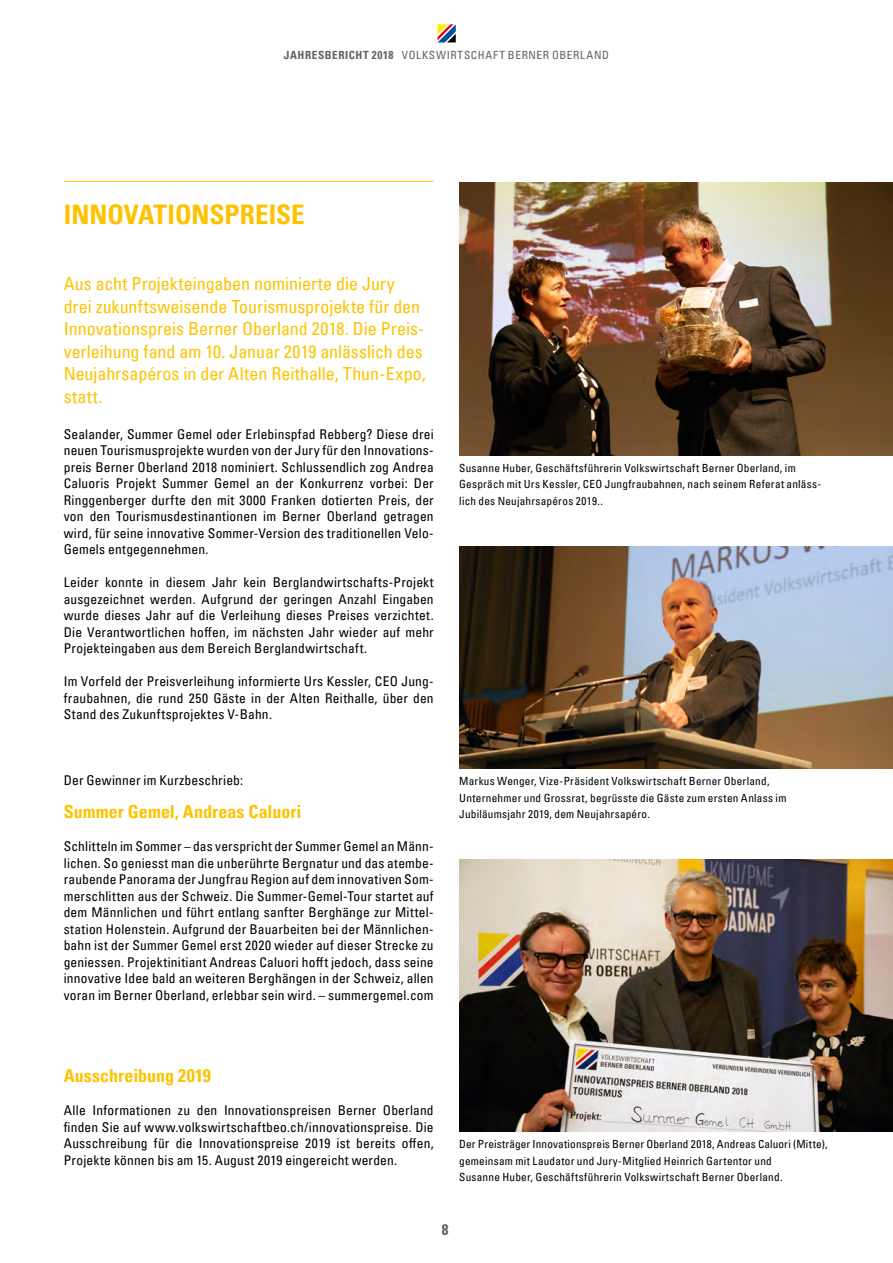
<style>
.page{position:relative;width:893px;height:1263px;background:#fff}
.page>*{position:absolute;margin:0;border:0;box-sizing:border-box;transform-origin:0 0}
.t1{font:700 condensed 27px "Univers LT Pro";color:#fdc300}
.t2{font:condensed 18px/22.5px "Univers LT Pro";color:#fdc300}
.t3{font:700 condensed 18px "Univers LT Pro";color:#fdc300}
.t4{font:700 condensed 15px "Univers LT Pro";color:#626261}
.t5{font:condensed 13.5px/16.5px "Univers LT Pro";letter-spacing:.015em;color:#000;text-align:justify}
.t6{font:condensed 11.25px/16.5px "Univers LT Pro";letter-spacing:.02em;color:#000}
.t7{font:condensed 11.25px "Univers LT Pro";letter-spacing:.06em;color:#626261}
.s1{font-weight:700}
</style>
<div class="page">
<svg style="left:438px;top:24px;width:17px;height:18px"></svg>
<hr style="left:64px;top:181px;width:370px;height:1px;background:#fdc300">
<img style="left:459px;top:859px;width:434px;height:273px">
<img style="left:459px;top:546px;width:434px;height:222px">
<img style="left:459px;top:183px;width:434px;height:272px">
<p class="t7" style="left:284px;top:48px;width:327px"><span class="s1">JAHRESBERICHT 2018</span> VOLKSWIRTSCHAFT BERNER OBERLAND</p>
<h1 class="t1" style="left:64px;top:198px;width:242px">INNOVATIONSPREISE</h1>
<p class="t2" style="left:64px;top:272px;width:363px">Aus acht Projekteingaben nominierte die Jury drei zukunftsweisende Tourismusprojekte für den Innovationspreis Berner Oberland 2018. Die Preis&shy;verleihung fand am 10. Januar 2019 anlässlich des Neujahrsapéros in der Alten Reithalle, Thun-Expo, statt.</p>
<p class="t5" style="left:64px;top:425px;width:371px">Sealander, Summer Gemel oder Erlebinspfad Rebberg? Diese drei neuen Tourismusprojekte wurden von der Jury für den Innovations&shy;preis Berner Oberland 2018 nominiert. Schlussendlich zog Andrea Caluoris Projekt Summer Gemel an der Konkurrenz vorbei: Der Ringgenberger durfte den mit 3000 Franken dotierten Preis, der von den Tourismusdestinantionen im Berner Oberland getragen wird, für seine innovative Sommer-Version des traditionellen Velo-Gemels entgegennehmen.</p>
<p class="t5" style="left:64px;top:574px;width:371px;text-align:left">Leider konnte in diesem Jahr kein Berglandwirtschafts-Projekt ausgezeichnet werden. Aufgrund der geringen Anzahl Eingaben wurde dieses Jahr auf die Verleihung dieses Preises verzichtet.<br>Die Verantwortlichen hoffen, im nächsten Jahr wieder auf mehr Projekteingaben aus dem Bereich Berglandwirtschaft.</p>
<p class="t5" style="left:64px;top:673px;width:371px">Im Vorfeld der Preisverleihung informierte Urs Kessler, CEO Jung&shy;fraubahnen, die rund 250 Gäste in der Alten Reithalle, über den Stand des Zukunftsprojektes V-Bahn.</p>
<p class="t5" style="left:64px;top:772px;width:181px">Der Gewinner im Kurzbeschrieb:</p>
<h2 class="t3" style="left:64px;top:801px;width:239px">Summer Gemel, Andreas Caluori</h2>
<p class="t5" style="left:64px;top:838px;width:371px">Schlitteln im Sommer – das verspricht der Summer Gemel an Männ&shy;lichen. So geniesst man die unberührte Bergnatur und das atembe&shy;raubende Panorama der Jungfrau Region auf dem innovativen Som&shy;merschlitten aus der Schweiz. Die Summer-Gemel-Tour startet auf dem Männlichen und führt entlang sanfter Berghänge zur Mittel&shy;station Holenstein. Aufgrund der Bauarbeiten bei der Männlichen&shy;bahn ist der Summer Gemel erst 2020 wieder auf dieser Strecke zu geniessen. Projektinitiant Andreas Caluori hofft jedoch, dass seine innovative Idee bald an weiteren Berghängen in der Schweiz, allen voran im Berner Oberland, erlebbar sein wird. – summergemel.com</p>
<p class="t6" style="left:459px;top:459px;width:363px">Susanne Huber, Geschäftsführerin Volkswirtschaft Berner Oberland, im<br>Gespräch mit Urs Kessler, CEO Jungfraubahnen, nach seinem Referat anläss&shy;lich des Neujahrsapéros 2019..</p>
<p class="t6" style="left:459px;top:772px;width:329px">Markus Wenger, Vize-Präsident Volkswirtschaft Berner Oberland,<br>Unternehmer und Grossrat, begrüsste die Gäste zum ersten Anlass im<br>Jubiläumsjahr 2019, dem Neujahrsapéro.</p>
<h2 class="t3" style="left:64px;top:1065px;width:149px">Ausschreibung 2019</h2>
<p class="t5" style="left:64px;top:1102px;width:371px">Alle Informationen zu den Innovationspreisen Berner Oberland finden Sie auf www.volkswirtschaftbeo.ch/innovationspreise. Die Ausschreibung für die Innovationspreise 2019 ist bereits offen, Projekte können bis am 15. August 2019 eingereicht werden.</p>
<p class="t6" style="left:459px;top:1135px;width:370px">Der Preisträger Innovationspreis Berner Oberland 2018, Andreas Caluori (Mitte), gemeinsam mit Laudator und Jury-Mitglied Heinrich Gartentor und<br>Susanne Huber, Geschäftsführerin Volkswirtschaft Berner Oberland.</p>
<p class="t4" style="left:442px;top:1221px;width:8px">8</p>
</div>
